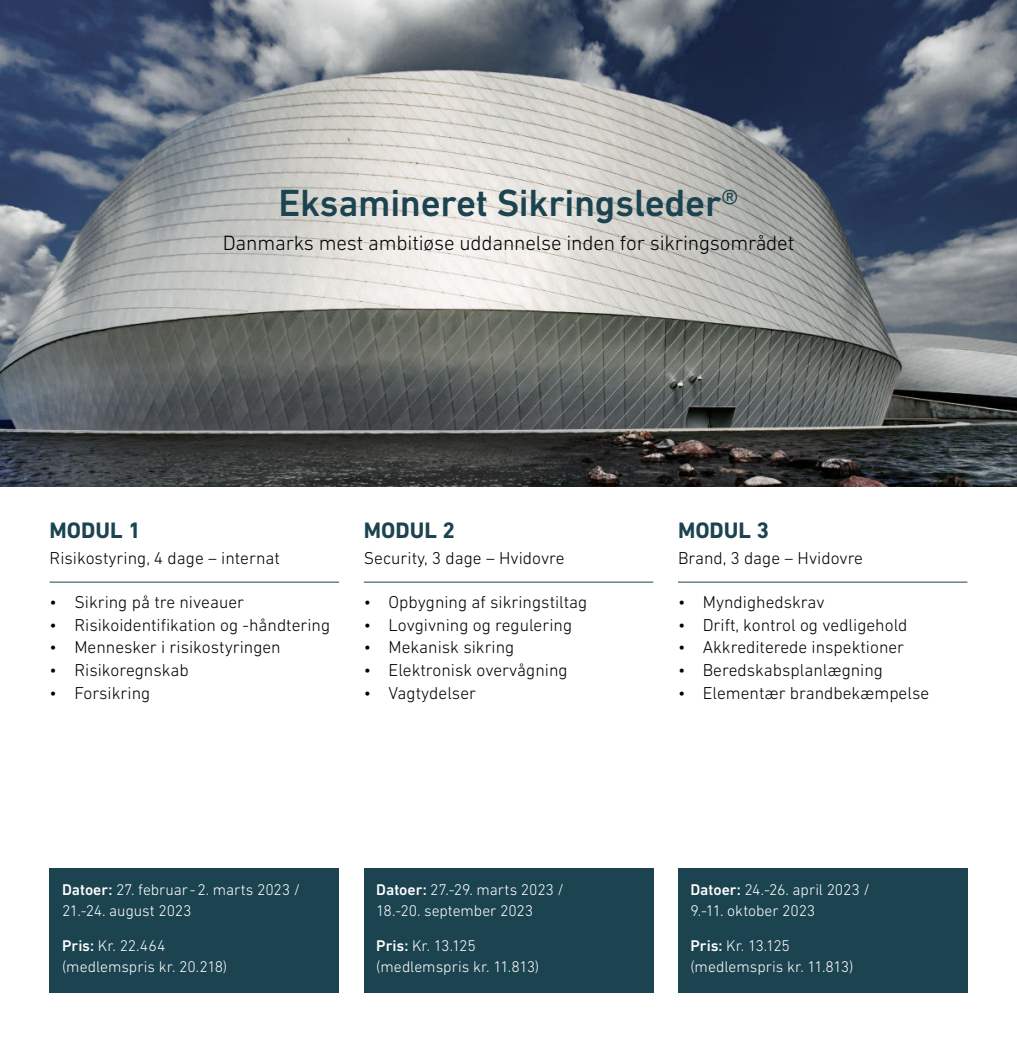
<style>
.page{position:relative;width:1017px;height:1042px;background:#fff}
.page>*{position:absolute;margin:0;border:0;box-sizing:border-box;transform-origin:0 0}
.t1{font:500 38.5px "DIN Next LT Pro";letter-spacing:-.01em;color:#1b4350}
.t2{font:700 22.75px "DIN Next LT Pro";color:#1b4350}
.t3{font:300 21px "DIN Next LT Pro";letter-spacing:-.01em;color:#000}
.t4{font:300 17.5px "DIN Next LT Pro";color:#000}
.t5{font:300 15.75px/21px "DIN Next LT Pro";letter-spacing:-.005em;color:#fff}
.s1{font-weight:400}
.s2{font-weight:500}
</style>
<div class="page">
<img style="left:0;top:0;width:1017px;height:486px">
<hr style="left:50px;top:582px;width:289px;height:1px;background:#1b4350">
<hr style="left:364px;top:582px;width:289px;height:1px;background:#1b4350">
<hr style="left:678px;top:582px;width:289px;height:1px;background:#1b4350">
<div style="left:50px;top:868px;width:289px;height:124px;background:#1b4350"></div>
<div style="left:364px;top:868px;width:289px;height:124px;background:#1b4350"></div>
<div style="left:678px;top:868px;width:289px;height:124px;background:#1b4350"></div>
<h1 class="t1" style="left:279px;top:189px;width:461px">Eksamineret Sikringsleder<span class="s1">®</span></h1>
<p class="t3" style="left:223px;top:234px;width:573px">Danmarks mest ambitiøse uddannelse inden for sikringsområdet</p>
<h2 class="t2" style="left:50px;top:517px;width:93px">MODUL 1</h2>
<p class="t4" style="left:50px;top:551px;width:232px">Risikostyring, 4 dage – internat</p>
<p class="t4" style="left:50px;top:595px;width:196px">• Sikring på tre niveauer</p>
<p class="t4" style="left:50px;top:617px;width:282px">• Risikoidentifikation og -håndtering</p>
<p class="t4" style="left:50px;top:640px;width:233px">• Mennesker i risikostyringen</p>
<p class="t4" style="left:50px;top:663px;width:141px">• Risikoregnskab</p>
<p class="t4" style="left:50px;top:686px;width:102px">• Forsikring</p>
<h2 class="t2" style="left:364px;top:517px;width:93px">MODUL 2</h2>
<p class="t4" style="left:364px;top:551px;width:202px">Security, 3 dage – Hvidovre</p>
<p class="t4" style="left:364px;top:595px;width:225px">• Opbygning af sikringstiltag</p>
<p class="t4" style="left:364px;top:617px;width:210px">• Lovgivning og regulering</p>
<p class="t4" style="left:364px;top:640px;width:152px">• Mekanisk sikring</p>
<p class="t4" style="left:364px;top:663px;width:205px">• Elektronisk overvågning</p>
<p class="t4" style="left:364px;top:686px;width:114px">• Vagtydelser</p>
<p class="t5" style="left:62px;top:880px;width:240px"><span class="s2">Datoer:</span> 27. februar - 2. marts 2023 /<br>21.-24. august 2023</p>
<p class="t5" style="left:62px;top:936px;width:167px"><span class="s2">Pris:</span> Kr. 22.464 (medlemspris kr. 20.218)</p>
<p class="t5" style="left:376px;top:880px;width:189px"><span class="s2">Datoer:</span> 27.-29. marts 2023 /<br>18.-20. september 2023</p>
<p class="t5" style="left:376px;top:936px;width:164px"><span class="s2">Pris:</span> Kr. 13.125 (medlemspris kr. 11.813)</p>
<h2 class="t2" style="left:678px;top:517px;width:93px">MODUL 3</h2>
<p class="t4" style="left:678px;top:551px;width:187px">Brand, 3 dage – Hvidovre</p>
<p class="t4" style="left:678px;top:595px;width:148px">• Myndighedskrav</p>
<p class="t4" style="left:678px;top:617px;width:231px">• Drift, kontrol og vedligehold</p>
<p class="t4" style="left:678px;top:640px;width:228px">• Akkrediterede inspektioner</p>
<p class="t4" style="left:678px;top:663px;width:207px">• Beredskabsplanlægning</p>
<p class="t4" style="left:678px;top:686px;width:253px">• Elementær brandbekæmpelse</p>
<p class="t5" style="left:690px;top:880px;width:181px"><span class="s2">Datoer:</span> 24.-26. april 2023 /<br>9.-11. oktober 2023</p>
<p class="t5" style="left:690px;top:936px;width:164px"><span class="s2">Pris:</span> Kr. 13.125 (medlemspris kr. 11.813)</p>
</div>
